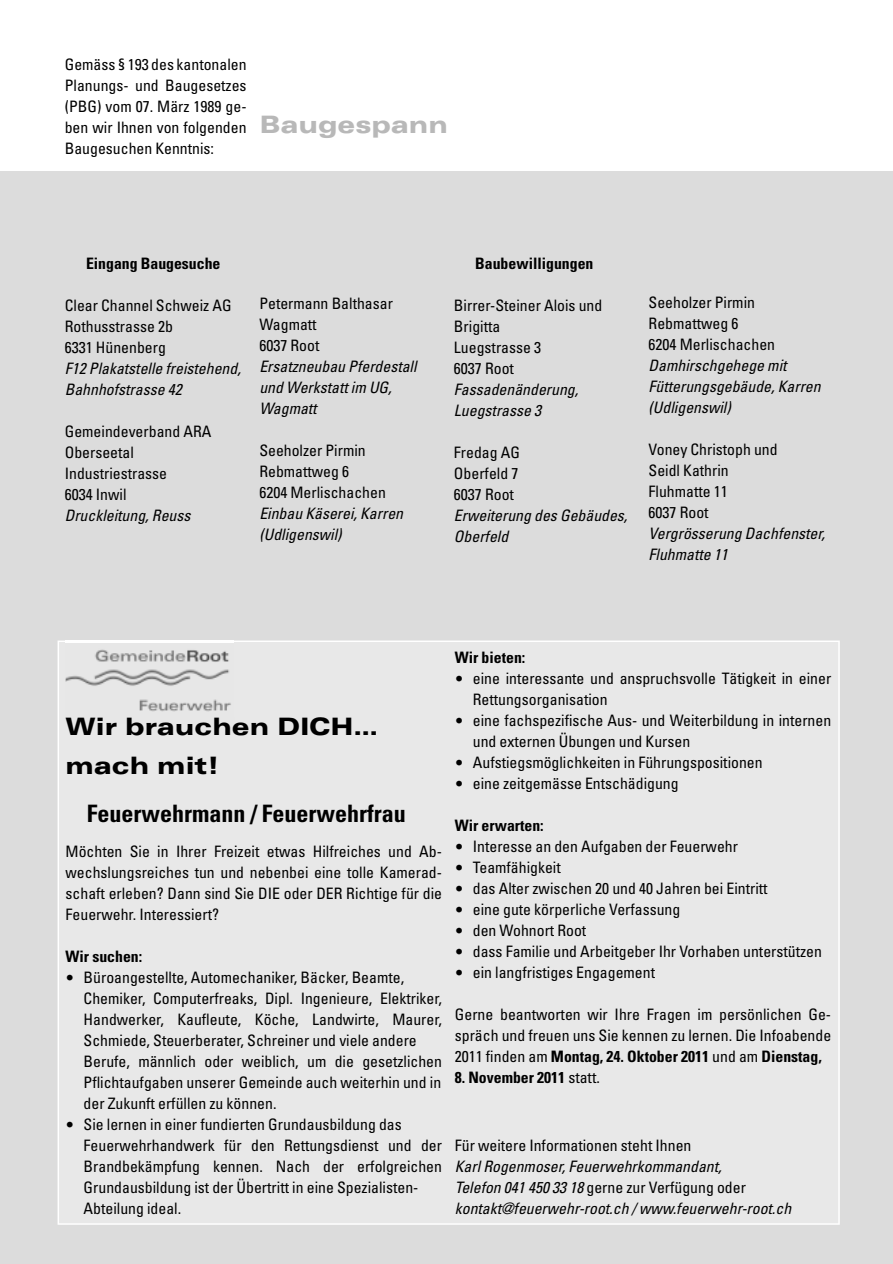
<style>
.page{position:relative;width:893px;height:1264px;background:#fff}
.page>*{position:absolute;margin:0;border:0;box-sizing:border-box;transform-origin:0 0}
.t1{font:700 condensed 24px "Univers";color:#000}
.t2{font:900 expanded 24px/39px "Univers";color:#000}
.t3{font:900 expanded 24px "Univers";color:#b8b8b8}
.t4{font:condensed 15.75px/21px "Univers";color:#000}
.t5{font:italic condensed 15.75px/21px "Univers";color:#000}
.t6{font:700 condensed 15.75px "Univers";color:#000}
.s1{font-family:"Rotis Sans Serif";font-weight:800;font-stretch:normal}
.s2{font-weight:700}
.s3{font-weight:400}
.s4{font-style:normal}
</style>
<div class="page">
<div style="left:0;top:171px;width:893px;height:1092px;background:#dcdcdc"></div>
<div style="left:58px;top:640px;width:781px;height:584px;background:#e8e8e8"></div>
<img style="left:66px;top:640px;width:168px;height:77px">
<img style="left:66px;top:717px;width:168px;height:6px">
<p class="t4" style="left:65px;top:55px;width:183px;text-align:justify">Gemäss § 193 des kantonalen Planungs- und Baugesetzes (PBG) vom 07. März 1989 ge&shy;ben wir Ihnen von folgenden Baugesuchen Kenntnis:</p>
<h1 class="t3" style="left:259px;top:116px;width:190px">Baugespann</h1>
<p class="t6" style="left:86px;top:257px;width:136px">Eingang Baugesuche</p>
<p class="t4" style="left:65px;top:296px;width:168px">Clear Channel Schweiz AG<br>Rothusstrasse 2b<br>6331 Hünenberg</p>
<p class="t5" style="left:65px;top:359px;width:178px">F12 Plakatstelle freistehend,<br>Bahnhofstrasse 42</p>
<p class="t4" style="left:65px;top:422px;width:148px">Gemeindeverband ARA<br>Oberseetal<br>Industriestrasse<br>6034 Inwil</p>
<p class="t5" style="left:65px;top:506px;width:127px">Druckleitung, Reuss</p>
<p class="t4" style="left:259px;top:294px;width:135px">Petermann Balthasar<br>Wagmatt<br>6037 Root</p>
<p class="t5" style="left:259px;top:357px;width:159px">Ersatzneubau Pferdestall und Werkstatt im UG,<br>Wagmatt</p>
<p class="t4" style="left:259px;top:441px;width:128px">Seeholzer Pirmin<br>Rebmattweg 6<br>6204 Merlischachen</p>
<p class="t5" style="left:259px;top:504px;width:145px">Einbau Käserei, Karren (Udligenswil)</p>
<p class="t6" style="left:475px;top:257px;width:120px">Baubewilligungen</p>
<p class="t4" style="left:454px;top:296px;width:150px">Birrer-Steiner Alois und<br>Brigitta<br>Luegstrasse 3<br>6037 Root</p>
<p class="t5" style="left:454px;top:380px;width:126px">Fassadenänderung,<br>Luegstrasse 3</p>
<p class="t4" style="left:454px;top:443px;width:68px;text-align:justify">Fredag AG Oberfeld 7<br>6037 Root</p>
<p class="t5" style="left:454px;top:506px;width:175px">Erweiterung des Gebäudes,<br>Oberfeld</p>
<p class="t4" style="left:648px;top:293px;width:128px">Seeholzer Pirmin<br>Rebmattweg 6<br>6204 Merlischachen</p>
<p class="t5" style="left:648px;top:356px;width:173px">Damhirschgehege mit<br>Fütterungsgebäude, Karren (Udligenswil)</p>
<p class="t4" style="left:648px;top:440px;width:131px">Voney Christoph und<br>Seidl Kathrin<br>Fluhmatte 11<br>6037 Root</p>
<p class="t5" style="left:648px;top:524px;width:178px">Vergrösserung Dachfenster,<br>Fluhmatte 11</p>
<h1 class="t2" style="left:66px;top:709px;width:314px">Wir bra chen DICH… mach mit!</h1>
<h1 class="t1" style="left:87px;top:805px;width:320px">Feuerwehrmann / Feuerwehrfrau</h1>
<p class="t4" style="left:66px;top:842px;width:378px;text-align:justify">Möchten Sie in Ihrer Freizeit etwas Hilfreiches und Ab&shy;wechslungsreiches tun und nebenbei eine tolle Kamerad&shy;schaft erleben? Dann sind Sie DIE oder DER Richtige für die Feuerwehr. Interessiert?</p>
<p class="t6" style="left:66px;top:950px;width:78px">Wir suchen:</p>
<p class="t4" style="left:84px;top:968px;width:360px;text-indent:-18px"><span class="s1">•</span> Büroangestellte, Automechaniker, Bäcker, Beamte, Chemiker, Computerfreaks, Dipl. Ingenieure, Elektriker, Handwerker, Kaufleute, Köche, Landwirte, Maurer, Schmiede, Steuerberater, Schreiner und viele andere Berufe, männlich oder weiblich, um die gesetzlichen Pflichtaufgaben unserer Gemeinde auch weiterhin und in der Zukunft erfüllen zu können.</p>
<p class="t4" style="left:84px;top:1115px;width:360px;text-indent:-18px"><span class="s1">•</span> Sie lernen in einer fundierten Grundausbildung das Feuerwehrhandwerk für den Rettungsdienst und der Brandbekämpfung kennen. Nach der erfolgreichen Grundausbildung ist der Übertritt in eine Spezialisten-Abteilung ideal.</p>
<h1 class="t2" style="left:175px;top:709px;width:21px">u</h1>
<p class="t6" style="left:455px;top:651px;width:72px">Wir bieten:</p>
<p class="t4" style="left:473px;top:669px;width:360px;text-indent:-18px"><span class="s1">•</span> eine interessante und anspruchsvolle Tätigkeit in einer<br>Rettungsorganisation</p>
<p class="t4" style="left:473px;top:711px;width:360px;text-indent:-18px"><span class="s1">•</span> eine fachspezifische Aus- und Weiterbildung in internen und externen Übungen und Kursen</p>
<p class="t4" style="left:455px;top:753px;width:309px"><span class="s1">•</span> Aufstiegsmöglichkeiten in Führungspositionen</p>
<p class="t4" style="left:455px;top:774px;width:225px"><span class="s1">•</span> eine zeitgemässe Entschädigung</p>
<p class="t6" style="left:455px;top:819px;width:90px">Wir erwarten:</p>
<p class="t4" style="left:455px;top:837px;width:285px"><span class="s1">•</span> Interesse an den Aufgaben der Feuerwehr</p>
<p class="t4" style="left:455px;top:858px;width:107px"><span class="s1">•</span> Teamfähigkeit</p>
<p class="t4" style="left:455px;top:879px;width:314px"><span class="s1">•</span> das Alter zwischen 20 und 40 Jahren bei Eintritt</p>
<p class="t4" style="left:455px;top:900px;width:227px"><span class="s1">•</span> eine gute körperliche Verfassung</p>
<p class="t4" style="left:455px;top:921px;width:133px"><span class="s1">•</span> den Wohnort Root</p>
<p class="t4" style="left:455px;top:942px;width:369px"><span class="s1">•</span> dass Familie und Arbeitgeber Ihr Vorhaben unterstützen</p>
<p class="t4" style="left:455px;top:963px;width:202px"><span class="s1">•</span> ein langfristiges Engagement</p>
<p class="t4" style="left:455px;top:1005px;width:378px;text-align:justify">Gerne beantworten wir Ihre Fragen im persönlichen Ge&shy;spräch und freuen uns Sie kennen zu lernen. Die Infoabende 2011 finden am <span class="s2">Montag, 24. Oktober 2011</span> und am <span class="s2">Dienstag,</span></p>
<p class="t6" style="left:455px;top:1071px;width:147px">8. November 2011 <span class="s3">statt.</span></p>
<p class="t4" style="left:455px;top:1135px;width:238px">Für weitere Informationen steht Ihnen</p>
<p class="t5" style="left:455px;top:1156px;width:338px">Karl Rogenmoser, Feuerwehrkommandant,<br>Telefon 041 450 33 18 <span class="s4">gerne zur Verfügung oder </span>kontakt@feuerwehr-root.ch / www.feuerwehr-root.ch</p>
</div>
